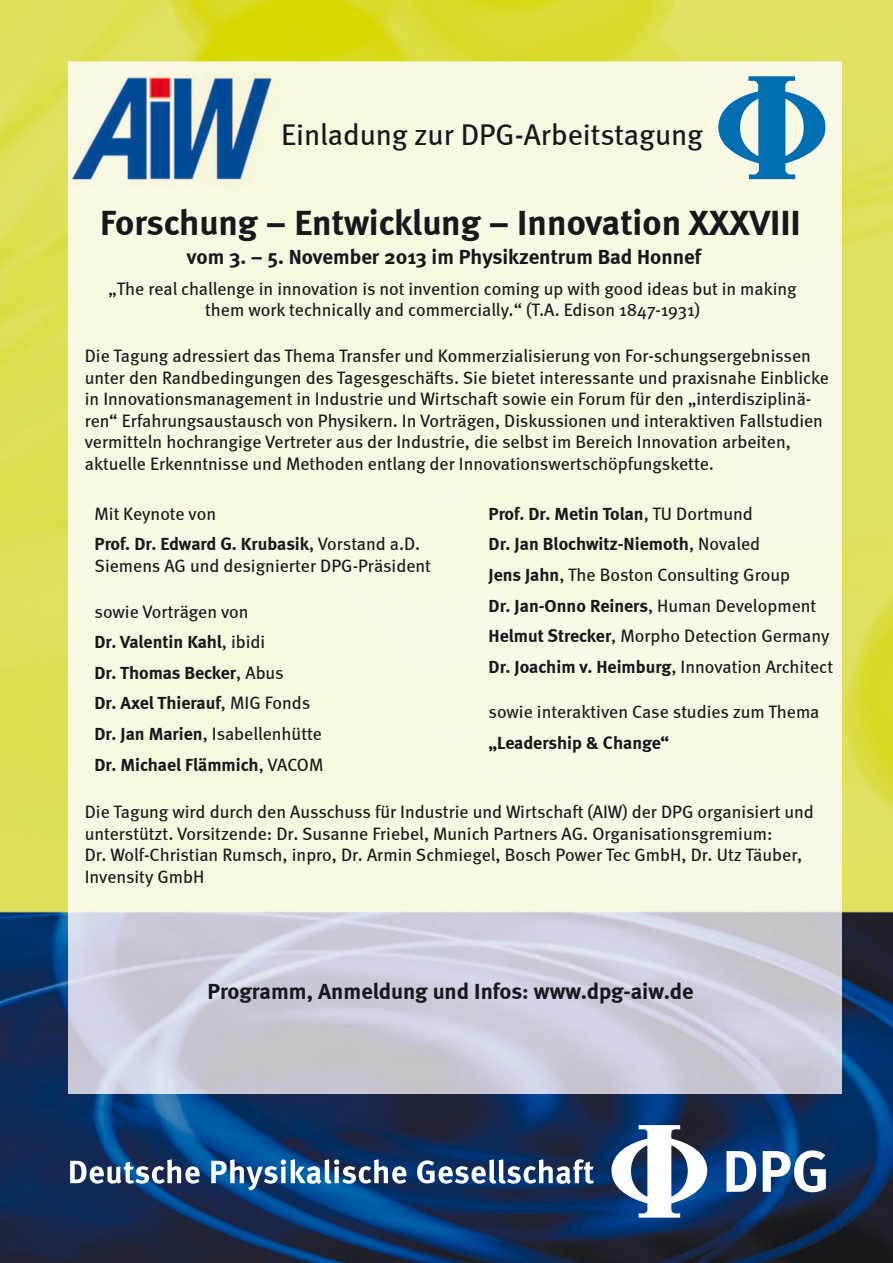
<style>
.page{position:relative;width:893px;height:1263px;background:#fff}
.page>*{position:absolute;margin:0;border:0;box-sizing:border-box;transform-origin:0 0}
.t1{font:142.5px "DP Glogofont";color:#006eb0}
.t2{font:700 36px "Meta";color:#1a171c}
.t3{font:30px "Meta";color:#1a171c}
.t4{font:700 22.5px "Meta";color:#1a171c}
.t5{font:700 21px "Meta";color:#1a171c}
.t6{font:18px/21.6px "Meta";color:#1a171c}
.t7{font:700 18px/30.6px "Meta";color:#1a171c}
.s1{font-weight:700}
.s2{font-weight:400}
</style>
<div class="page">
<img style="left:0;top:0;width:893px;height:105px">
<img style="left:0;top:105px;width:104px;height:1158px">
<img style="left:841px;top:105px;width:52px;height:1158px">
<img style="left:104px;top:1093px;width:737px;height:170px">
<div style="left:68px;top:62px;width:774px;height:51px;background:#f9f9e2"></div>
<div style="left:68px;top:187px;width:206px;height:648px;background:#f9f9e3"></div>
<svg style="left:70px;top:1159px;width:524px;height:31px"></svg>
<svg style="left:726px;top:1150px;width:100px;height:42px"></svg>
<svg style="left:611px;top:1125px;width:96px;height:92px"></svg>
<img style="left:63px;top:74px;width:217px;height:113px">
<h3 class="t3" style="left:281px;top:117px;width:423px">Einladung zur DPG-Arbeitstagung</h3>
<h1 class="t1" style="left:704px;top:47px;width:133px">1</h1>
<h2 class="t2" style="left:100px;top:201px;width:702px">Forschung – Entwicklung – Innovation XXXVIII</h2>
<p class="t5" style="left:187px;top:244px;width:516px">vom 3. – 5. November 2013 im Physikzentrum Bad Honnef</p>
<p class="t6" style="left:108px;top:277px;width:690px;text-align:center">„The real challenge in innovation is not invention coming up with good ideas but in making them work technically and commercially.“ (T.A. Edison 1847-1931)</p>
<p class="t6" style="left:85px;top:345px;width:746px">Die Tagung adressiert das Thema Transfer und Kommerzialisierung von For-schungsergebnissen unter den Randbedingungen des Tagesgeschäfts. Sie bietet interessante und praxisnahe Einblicke in Innovationsmanagement in Industrie und Wirtschaft sowie ein Forum für den „interdisziplinä&shy;ren“ Erfahrungsaustausch von Physikern. In Vorträgen, Diskussionen und interaktiven Fallstudien vermitteln hochrangige Vertreter aus der Industrie, die selbst im Bereich Innovation arbeiten, aktuelle Erkenntnisse und Methoden entlang der Innovationswertschöpfungskette.</p>
<p class="t6" style="left:95px;top:498px;width:327px;line-height:30.6px">Mit Keynote von<br><span class="s1">Prof. Dr. Edward G. Krubasik</span>, Vorstand a.D.</p>
<p class="t6" style="left:95px;top:555px;width:338px">Siemens AG und designierter DPG-Präsident</p>
<p class="t7" style="left:95px;top:596px;width:230px"><span class="s2">sowie Vorträgen von<br></span>Dr. Valentin Kahl<span class="s2">, ibidi<br></span>Dr. Thomas Becker<span class="s2">, Abus<br></span>Dr. Axel Thierauf<span class="s2">, MIG Fonds<br></span>Dr. Jan Marien<span class="s2">, Isabellenhütte<br></span>Dr. Michael Flämmich<span class="s2">, VACOM</span></p>
<p class="t6" style="left:489px;top:498px;width:346px;line-height:30.6px"><span class="s1">Prof. Dr. Metin Tolan</span>, TU Dortmund<br><span class="s1">Dr. Jan Blochwitz-Niemoth</span>, Novaled<br><span class="s1">Jens Jahn</span>, The Boston Consulting Group<br><span class="s1">Dr. Jan-Onno Reiners</span>, Human Development <span class="s1">Helmut Strecker</span>, Morpho Detection Germany <span class="s1">Dr. Joachim v. Heimburg</span>, Innovation Architect</p>
<p class="t6" style="left:489px;top:701px;width:332px">sowie interaktiven Case studies zum Thema</p>
<p class="t7" style="left:489px;top:727px;width:182px">„Leadership &amp; Change“</p>
<p class="t6" style="left:85px;top:801px;width:730px">Die Tagung wird durch den Ausschuss für Industrie und Wirtschaft (AIW) der DPG organisiert und unterstützt. Vorsitzende: Dr. Susanne Friebel, Munich Partners AG. Organisationsgremium:<br>Dr. Wolf-Christian Rumsch, inpro, Dr. Armin Schmiegel, Bosch Power Tec GmbH, Dr. Utz Täuber, Invensity GmbH</p>
<p class="t4" style="left:207px;top:977px;width:488px">Programm, Anmeldung und Infos: www.dpg-aiw.de</p>
</div>
